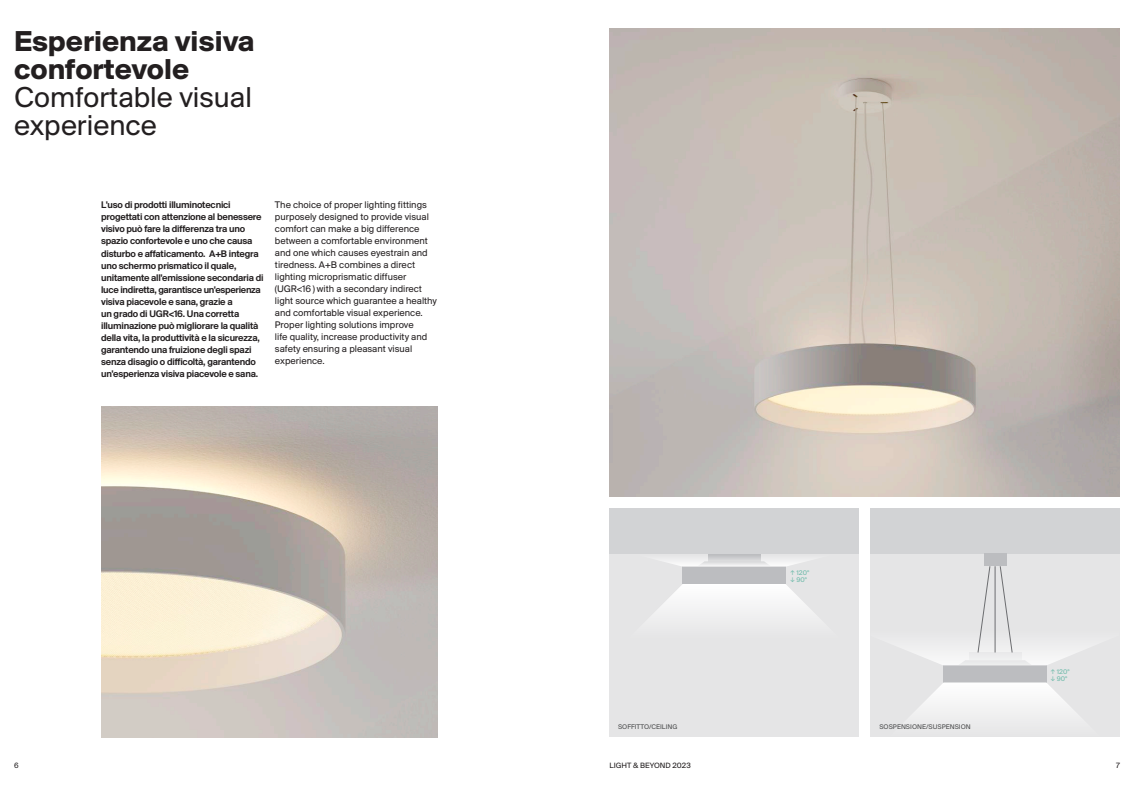
<style>
.page{position:relative;width:1134px;height:794px;background:#fff}
.page>*{position:absolute;margin:0;border:0;box-sizing:border-box;transform-origin:0 0}
.t1{font:700 30px/28px "Suisse BP Intl";color:#231f20}
.t2{font:30px/28px "Suisse BP Intl";color:#231f20}
.t3{font:10px/12px "Suisse BP Intl Antique";letter-spacing:-.02em;color:#231f20}
.t4{font:10px/12px "Suisse BP Intl";color:#231f20}
.t5{font:8px "Suisse BP Intl";color:#231f20}
.t6{font:7px "Suisse BP Intl";letter-spacing:.005em;color:#4b4c4d}
.t7{font:7px "Suisse BP Intl";letter-spacing:.005em;color:#70bbab}
</style>
<div class="page">
<img style="left:609px;top:28px;width:511px;height:468px">
<img style="left:101px;top:407px;width:336px;height:330px">
<div style="left:609px;top:508px;width:250px;height:229px;background:#e5e5e6"></div>
<div style="left:870px;top:508px;width:250px;height:229px;background:#e5e5e6"></div>
<div style="left:870px;top:508px;width:250px;height:45px;background:#d2d3d5"></div>
<div style="left:683px;top:566px;width:103px;height:18px;background:#bcbdc0"></div>
<div style="left:943px;top:665px;width:103px;height:18px;background:#bcbdc0"></div>
<div style="left:984px;top:553px;width:22px;height:13px;background:#bcbdc0"></div>
<svg style="left:633px;top:553px;width:204px;height:14px"></svg>
<svg style="left:903px;top:566px;width:183px;height:99px"></svg>
<hr style="left:995px;top:566px;width:1px;height:86px;background:#6c6d70">
<svg style="left:912px;top:682px;width:166px;height:33px"></svg>
<svg style="left:652px;top:584px;width:164px;height:32px"></svg>
<div style="left:609px;top:508px;width:250px;height:45px;background:#d2d3d5"></div>
<h1 class="t1" style="left:14px;top:26px;width:242px">Esperienza visiva confortevole</h1>
<h1 class="t2" style="left:14px;top:82px;width:239px">Comfortable visual experience</h1>
<p class="t3" style="left:101px;top:199px;width:164px">L'uso di prodotti illuminotecnici progettati con attenzione al benessere visivo può fare la differenza tra uno spazio confortevole e uno che causa disturbo e affaticamento. A+B integra uno schermo prismatico il quale, unitamente all'emissione secondaria di luce indiretta, garantisce un'esperienza visiva piacevole e sana, grazie a<br>un grado di UGR&lt;16. Una corretta illuminazione può migliorare la qualità della vita, la produttività e la sicurezza, garantendo una fruizione degli spazi senza disagio o difficoltà, garantendo un'esperienza visiva piacevole e sana.</p>
<p class="t4" style="left:275px;top:199px;width:164px">The choice of proper lighting fittings purposely designed to provide visual comfort can make a big difference between a comfortable environment and one which causes eyestrain and tiredness. A+B combines a direct lighting microprismatic diffuser (UGR&lt;16 ) with a secondary indirect light source which guarantee a healthy and comfortable visual experience.<br>Proper lighting solutions improve<br>life quality, increase productivity and safety ensuring a pleasant visual experience.</p>
<p class="t6" style="left:618px;top:722px;width:61px">SOFFITTO/CEILING</p>
<p class="t7" style="left:790px;top:568px;width:20px">↑ 120°</p>
<p class="t7" style="left:790px;top:575px;width:18px">↓ 90°</p>
<p class="t6" style="left:879px;top:722px;width:93px">SOSPENSIONE/SUSPENSION</p>
<p class="t7" style="left:1051px;top:667px;width:20px">↑ 120°</p>
<p class="t7" style="left:1051px;top:674px;width:18px">↓ 90°</p>
<p class="t5" style="left:14px;top:760px;width:6px">6</p>
<p class="t5" style="left:609px;top:760px;width:83px">LIGHT &amp; BEYOND 2023</p>
<p class="t5" style="left:1116px;top:760px;width:5px">7</p>
</div>
